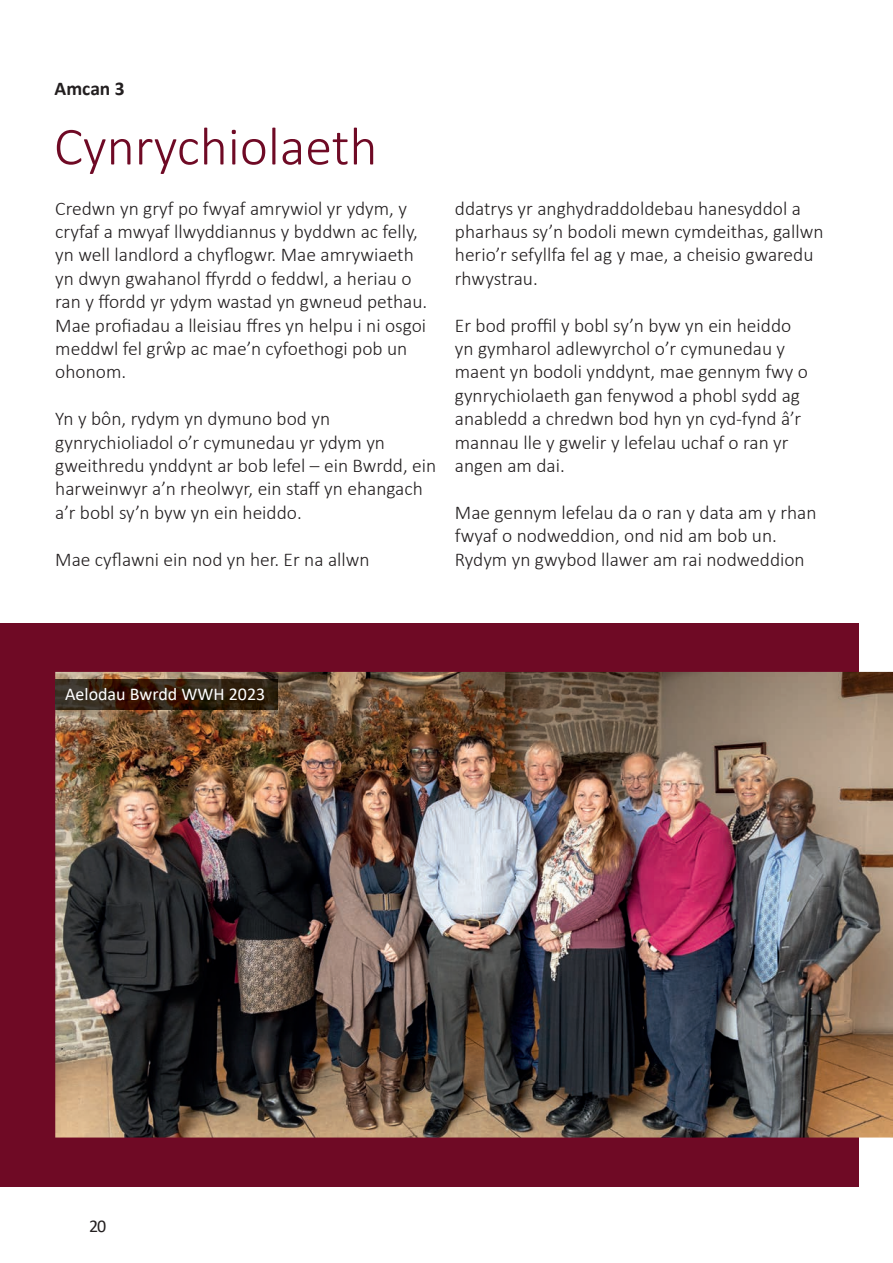
<style>
.page{position:relative;width:893px;height:1263px;background:#fff}
.page>*{position:absolute;margin:0;border:0;box-sizing:border-box;transform-origin:0 0}
.t1{font:300 54px "Calibri";color:#6f0a25}
.t2{font:300 19.5px/23.4px "Calibri";color:#231f20}
.t3{font:700 19.5px "Calibri";color:#231f20}
.t4{font:18px "Calibri";color:#fff}
.t5{font:18px "Calibri";color:#231f20}
</style>
<div class="page">
<div style="left:0;top:623px;width:858px;height:563px;background:#6f0a25"></div>
<img style="left:55px;top:672px;width:838px;height:465px">
<img style="left:55px;top:679px;width:222px;height:30px">
<p class="t3" style="left:55px;top:74px;width:72px">Amcan 3</p>
<h1 class="t1" style="left:54px;top:113px;width:325px">Cynrychiolaeth</h1>
<p class="t2" style="left:55px;top:196px;width:374px">Credwn yn gryf po fwyaf amrywiol yr ydym, y cryfaf a mwyaf llwyddiannus y byddwn ac felly, yn well landlord a chyflogwr. Mae amrywiaeth yn dwyn gwahanol ffyrdd o feddwl, a heriau o ran y ffordd yr ydym wastad yn gwneud pethau.<br>Mae profiadau a lleisiau ffres yn helpu i ni osgoi meddwl fel grŵp ac mae’n cyfoethogi pob un ohonom.</p>
<p class="t2" style="left:55px;top:407px;width:383px">Yn y bôn, rydym yn dymuno bod yn gynrychioliadol o’r cymunedau yr ydym yn gweithredu ynddynt ar bob lefel – ein Bwrdd, ein harweinwyr a’n rheolwyr, ein staff yn ehangach a’r bobl sy’n byw yn ein heiddo.</p>
<p class="t2" style="left:55px;top:547px;width:316px">Mae cyflawni ein nod yn her. Er na allwn</p>
<p class="t2" style="left:455px;top:196px;width:370px">ddatrys yr anghydraddoldebau hanesyddol a pharhaus sy’n bodoli mewn cymdeithas, gallwn herio’r sefyllfa fel ag y mae, a cheisio gwaredu rhwystrau.</p>
<p class="t2" style="left:455px;top:313px;width:355px">Er bod proffil y bobl sy’n byw yn ein heiddo yn gymharol adlewyrchol o’r cymunedau y maent yn bodoli ynddynt, mae gennym fwy o gynrychiolaeth gan fenywod a phobl sydd ag anabledd a chredwn bod hyn yn cyd-fynd â’r mannau lle y gwelir y lefelau uchaf o ran yr angen am dai.</p>
<p class="t2" style="left:455px;top:500px;width:363px">Mae gennym lefelau da o ran y data am y rhan fwyaf o nodweddion, ond nid am bob un.<br>Rydym yn gwybod llawer am rai nodweddion</p>
<p class="t4" style="left:65px;top:681px;width:202px">Aelodau Bwrdd WWH 2023</p>
<p class="t5" style="left:89px;top:1213px;width:19px">20</p>
</div>
